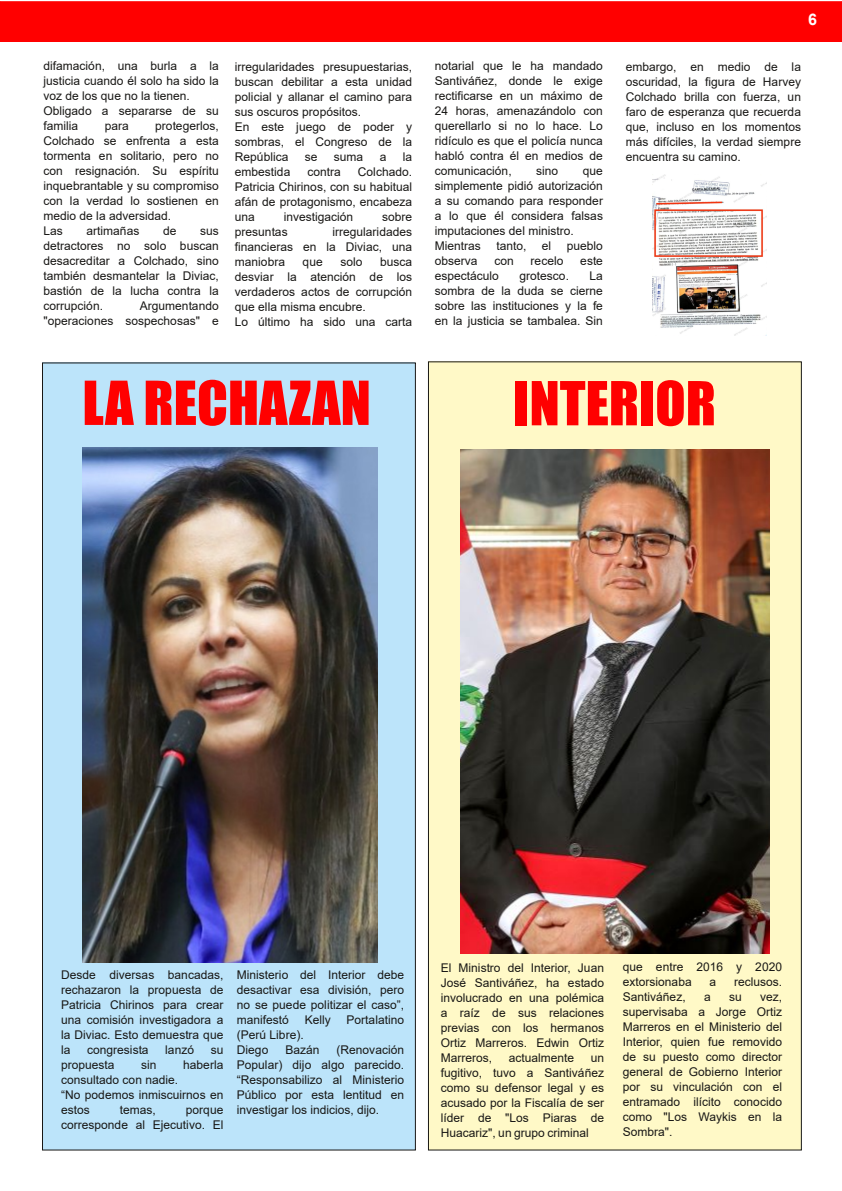
<style>
.page{position:relative;width:842px;height:1191px;background:#fff}
.page>*{position:absolute;margin:0;border:0;box-sizing:border-box;transform-origin:0 0}
.t1{font:56px "Impact";color:#f00}
.t2{font:700 16px "Arial";color:#fff}
.t3{font:12px/15px "Arial";color:#181715;text-align:justify}
</style>
<div class="page">
<div style="left:0;top:2px;width:841px;height:39px;background:#f00"></div>
<div style="left:0;top:1px;width:842px;height:41px;border:1px solid #f00"></div>
<div style="left:42px;top:363px;width:373px;height:787px;background:#bce4fa"></div>
<div style="left:428px;top:362px;width:373px;height:788px;background:#fff9c7"></div>
<img style="left:82px;top:448px;width:295px;height:514px">
<img style="left:461px;top:450px;width:308px;height:503px">
<img style="left:652px;top:174px;width:114px;height:162px">
<p class="t3" style="left:44px;top:58px;width:177px;text-align:left">difamación, una burla a la justicia cuando él solo ha sido la voz de los que no la tienen.<br>Obligado a separarse de su familia</p>
<p class="t3" style="left:44px;top:118px;width:177px;text-align:left;text-indent:112px">protegerlos,<br>Colchado se enfrenta a esta tormenta en solitario, pero no con resignación. Su espíritu inquebrantable y su compromiso con la verdad lo sostienen en medio de la adversidad.<br>Las</p>
<p class="t3" style="left:105px;top:118px;width:26px">para</p>
<p class="t3" style="left:87px;top:223px;width:54px">artimañas</p>
<p class="t3" style="left:163px;top:223px;width:15px">de</p>
<p class="t3" style="left:44px;top:223px;width:177px;text-indent:157px">sus detractores no solo buscan desacreditar a Colchado, sino también desmantelar la Diviac, bastión de la lucha contra la corrupción.</p>
<p class="t3" style="left:44px;top:298px;width:177px;text-align:right">Argumentando<br>"operaciones sospechosas" e</p>
<p class="t3" style="left:235px;top:59px;width:179px;text-align:left">irregularidades presupuestarias, buscan debilitar a esta unidad policial y allanar el camino para sus oscuros propósitos.<br>En este juego de poder y sombras, el Congreso de la<br>República</p>
<p class="t3" style="left:305px;top:149px;width:14px">se</p>
<p class="t3" style="left:334px;top:149px;width:31px">suma</p>
<p class="t3" style="left:380px;top:149px;width:8px">a</p>
<p class="t3" style="left:403px;top:149px;width:11px">la</p>
<p class="t3" style="left:235px;top:164px;width:179px;text-indent:123px">Colchado.<br>Patricia Chirinos, con su habitual afán de protagonismo, encabeza una</p>
<p class="t3" style="left:235px;top:164px;width:57px">embestida</p>
<p class="t3" style="left:307px;top:164px;width:35px">contra</p>
<p class="t3" style="left:284px;top:209px;width:71px">investigación</p>
<p class="t3" style="left:382px;top:209px;width:32px">sobre</p>
<p class="t3" style="left:235px;top:224px;width:54px">presuntas</p>
<p class="t3" style="left:235px;top:224px;width:179px;text-indent:98px">irregularidades financieras en la Diviac, una maniobra</p>
<p class="t3" style="left:235px;top:254px;width:179px;text-align:left;text-indent:145px">busca desviar la atención de los verdaderos actos de corrupción que ella misma encubre.<br>Lo último ha sido una carta</p>
<p class="t3" style="left:303px;top:254px;width:22px">que</p>
<p class="t3" style="left:340px;top:254px;width:24px">solo</p>
<h1 class="t1" style="left:82px;top:368px;width:290px">LA RECHAZAN</h1>
<p class="t3" style="left:435px;top:58px;width:170px">notarial que le ha mandado Santiváñez, donde le exige rectificarse en un máximo de 24 horas, amenazándolo con querellarlo si no lo hace. Lo ridículo es que el policía nunca habló contra él en medios de comunicación,</p>
<p class="t3" style="left:536px;top:163px;width:24px">sino</p>
<p class="t3" style="left:435px;top:163px;width:170px;text-align:left;text-indent:148px">que simplemente pidió autorización a su comando para responder a lo que él considera falsas imputaciones del ministro.<br>Mientras</p>
<p class="t3" style="left:496px;top:238px;width:32px">tanto,</p>
<p class="t3" style="left:542px;top:238px;width:11px">el</p>
<p class="t3" style="left:567px;top:238px;width:38px">pueblo</p>
<p class="t3" style="left:435px;top:253px;width:44px">observa</p>
<p class="t3" style="left:494px;top:253px;width:21px">con</p>
<p class="t3" style="left:531px;top:253px;width:34px">recelo</p>
<p class="t3" style="left:580px;top:253px;width:24px">este</p>
<p class="t3" style="left:435px;top:268px;width:66px">espectáculo</p>
<p class="t3" style="left:520px;top:268px;width:51px">grotesco.</p>
<p class="t3" style="left:435px;top:268px;width:170px;text-indent:155px">La sombra de la duda se cierne sobre las instituciones y la fe en la justicia se tambalea. Sin</p>
<h2 class="t2" style="left:808px;top:11px;width:10px">6</h2>
<p class="t3" style="left:626px;top:59px;width:177px">embargo, en medio de la oscuridad, la figura de Harvey Colchado brilla con fuerza, un faro de esperanza que recuerda que, incluso en los momentos más difíciles, la verdad siempre encuentra su camino.</p>
<h1 class="t1" style="left:513px;top:369px;width:204px">INTERIOR</h1>
<p class="t3" style="left:61px;top:967px;width:164px">Desde diversas bancadas, rechazaron la propuesta de Patricia Chirinos para crear una comisión investigadora a la Diviac. Esto demuestra que la</p>
<p class="t3" style="left:87px;top:1042px;width:63px">congresista</p>
<p class="t3" style="left:165px;top:1042px;width:30px">lanzó</p>
<p class="t3" style="left:211px;top:1042px;width:14px">su</p>
<p class="t3" style="left:61px;top:1057px;width:55px">propuesta</p>
<p class="t3" style="left:141px;top:1057px;width:17px">sin</p>
<p class="t3" style="left:183px;top:1057px;width:42px">haberla</p>
<p class="t3" style="left:61px;top:1072px;width:164px;text-align:left">consultado con nadie.<br>“No podemos inmiscuirnos en estos</p>
<p class="t3" style="left:120px;top:1102px;width:38px">temas,</p>
<p class="t3" style="left:61px;top:1102px;width:164px;text-align:right">porque<br>corresponde al Ejecutivo. El</p>
<p class="t3" style="left:237px;top:967px;width:169px">Ministerio del Interior debe desactivar esa división, pero no se puede politizar el caso”, manifestó</p>
<p class="t3" style="left:305px;top:1012px;width:28px">Kelly</p>
<p class="t3" style="left:347px;top:1012px;width:59px">Portalatino</p>
<p class="t3" style="left:237px;top:1027px;width:68px">(Perú Libre).<br>Diego</p>
<p class="t3" style="left:237px;top:1042px;width:169px;text-indent:100px">(Renovación Popular) dijo algo parecido. “Responsabilizo al Ministerio Público por esta lentitud en investigar los indicios, dijo.</p>
<p class="t3" style="left:285px;top:1042px;width:36px">Bazán</p>
<p class="t3" style="left:441px;top:960px;width:165px">El Ministro del Interior, Juan José Santiváñez, ha estado involucrado en una polémica a raíz de sus relaciones previas con los hermanos Ortiz Marreros. Edwin Ortiz Marreros,</p>
<p class="t3" style="left:509px;top:1050px;width:67px">actualmente</p>
<p class="t3" style="left:441px;top:1050px;width:165px;text-indent:150px">un fugitivo, tuvo a Santiváñez como su defensor legal y es acusado por la Fiscalía de ser líder de "Los Piaras de Huacariz", un grupo criminal</p>
<p class="t3" style="left:623px;top:959px;width:161px">que entre 2016 y 2020 extorsionaba</p>
<p class="t3" style="left:709px;top:974px;width:8px">a</p>
<p class="t3" style="left:734px;top:974px;width:50px">reclusos.</p>
<p class="t3" style="left:623px;top:989px;width:64px">Santiváñez,</p>
<p class="t3" style="left:704px;top:989px;width:8px">a</p>
<p class="t3" style="left:729px;top:989px;width:14px">su</p>
<p class="t3" style="left:623px;top:989px;width:161px;text-indent:137px">vez, supervisaba a Jorge Ortiz Marreros en el Ministerio del Interior, quien fue removido de su puesto como director general de Gobierno Interior por su vinculación con el entramado ilícito conocido como "Los Waykis en la Sombra".</p>
</div>
